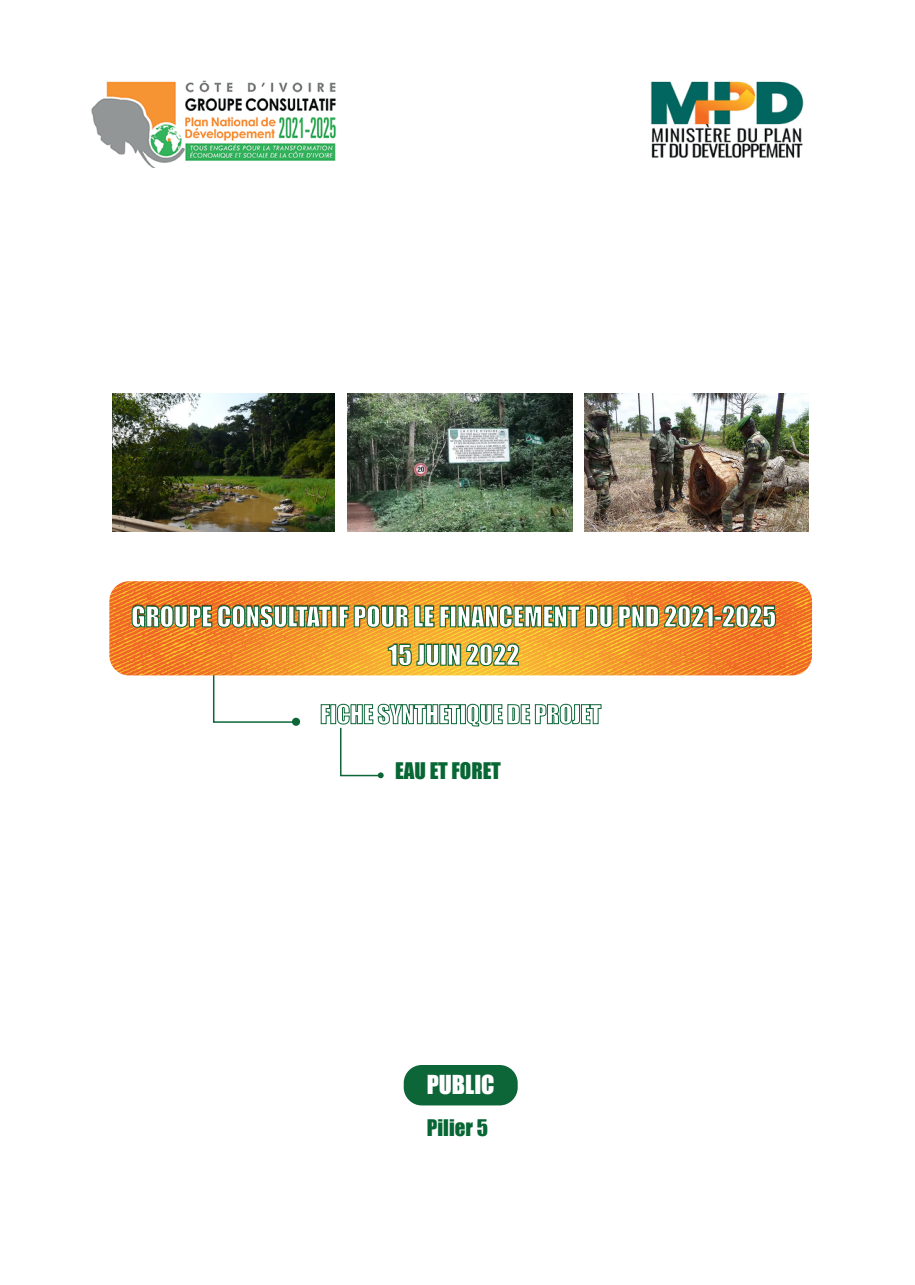
<style>
.page{position:relative;width:915px;height:1285px;background:#fff}
.page>*{position:absolute;margin:0;border:0;box-sizing:border-box;transform-origin:0 0}
.t1{font:26.1px/38.2px "Impact";color:#fff;text-align:center}
.t2{font:24px "Impact";color:#fff}
.t3{font:21px "Impact";color:#076633}
</style>
<div class="page">
<div style="left:403px;top:1064px;width:114px;height:41px;background:#0c6638;border-radius:18px"></div>
<img style="left:109px;top:581px;width:702px;height:87px">
<img style="left:109px;top:602px;width:699px;height:177px">
<svg style="left:132px;top:605px;width:199px;height:22px"></svg>
<div style="left:331px;top:606px;width:6px;height:21px;border:1px solid #0c6638"></div>
<svg style="left:339px;top:605px;width:9px;height:22px"></svg>
<svg style="left:354px;top:605px;width:54px;height:22px"></svg>
<svg style="left:414px;top:605px;width:35px;height:22px"></svg>
<div style="left:450px;top:606px;width:6px;height:21px;border:1px solid #0c6638"></div>
<svg style="left:457px;top:605px;width:122px;height:22px"></svg>
<svg style="left:585px;top:605px;width:27px;height:22px"></svg>
<svg style="left:618px;top:605px;width:40px;height:22px"></svg>
<svg style="left:664px;top:605px;width:111px;height:22px"></svg>
<svg style="left:388px;top:644px;width:51px;height:22px"></svg>
<div style="left:440px;top:644px;width:6px;height:21px;border:1px solid #0c6638"></div>
<svg style="left:447px;top:644px;width:13px;height:21px"></svg>
<svg style="left:466px;top:643px;width:53px;height:23px"></svg>
<img style="left:91px;top:80px;width:245px;height:88px">
<img style="left:650px;top:81px;width:154px;height:77px">
<svg style="left:320px;top:703px;width:10px;height:21px"></svg>
<div style="left:330px;top:704px;width:6px;height:20px;border:1px solid #0c6638"></div>
<div style="left:460px;top:704px;width:5px;height:20px;border:1px solid #0c6638"></div>
<svg style="left:466px;top:703px;width:135px;height:23px"></svg>
<div style="left:292px;top:717px;width:8px;height:8px;background:#0c6638;border-radius:50%"></div>
<svg style="left:336px;top:703px;width:124px;height:75px"></svg>
<img style="left:113px;top:393px;width:221px;height:138px">
<img style="left:348px;top:393px;width:223px;height:138px">
<img style="left:584px;top:393px;width:224px;height:138px">
<p class="t1" style="left:131px;top:596px;width:646px">GROUPE CONSULTATIF POUR LE FINANCEMENT DU PND 2021-2025<br>15 JUIN 2022</p>
<p class="t3" style="left:395px;top:754px;width:107px">EAU ET FORET</p>
<p class="t2" style="left:426px;top:1065px;width:69px">PUBLIC</p>
<p class="t3" style="left:427px;top:1110px;width:63px">Pilier 5</p>
</div>
